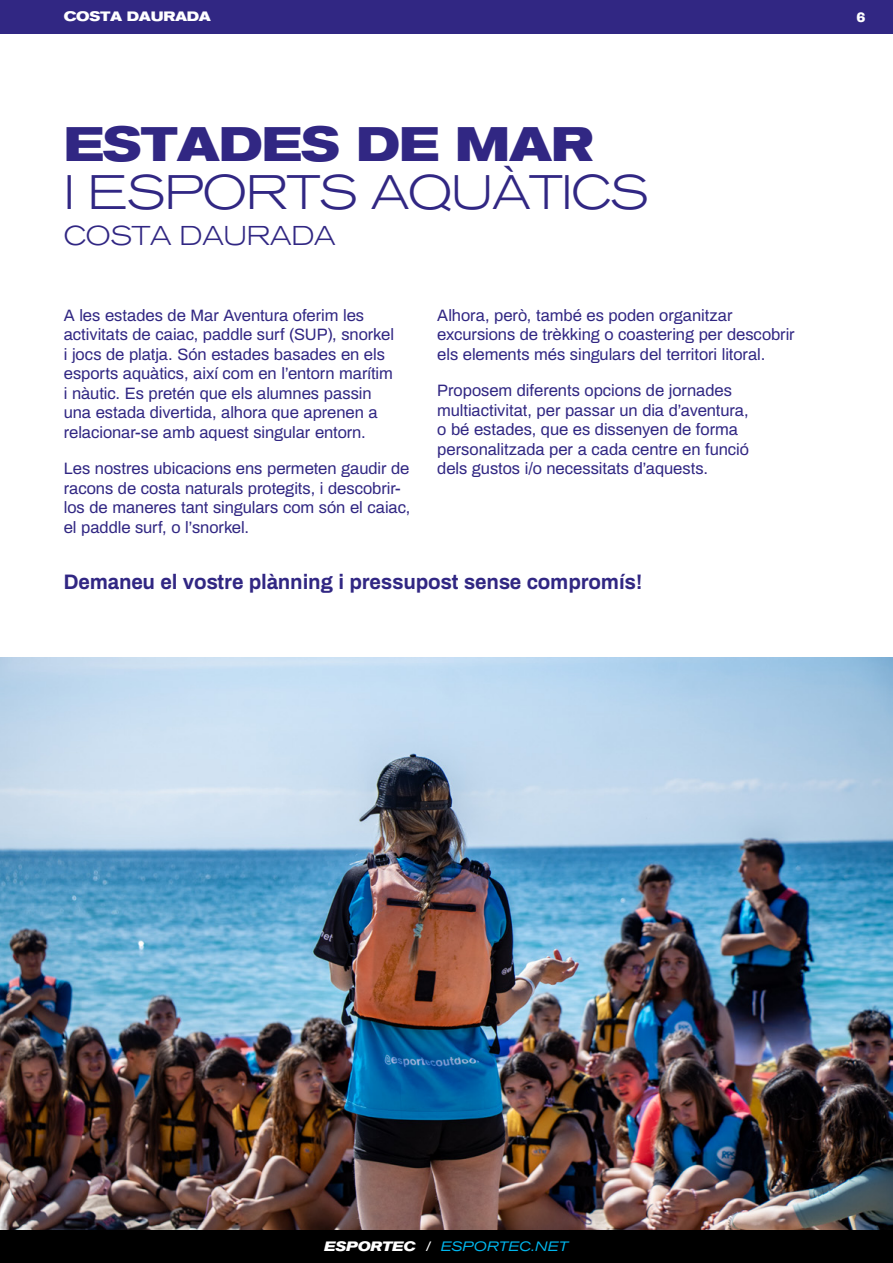
<style>
.page{position:relative;width:893px;height:1263px;background:#fff}
.page>*{position:absolute;margin:0;border:0;box-sizing:border-box;transform-origin:0 0}
.t1{font:300 expanded 48px "Akzidenz Grotesk BQ";letter-spacing:-.02em;color:#312783}
.t2{font:700 expanded 48px "Akzidenz Grotesk BQ";letter-spacing:-.02em;color:#312783}
.t3{font:300 expanded 27px "Akzidenz Grotesk BQ";letter-spacing:-.01em;color:#312783}
.t4{font:700 21px "Archivo";letter-spacing:-.01em;color:#312783}
.t5{font:16.5px/19.5px "Archivo";color:#312783}
.t6{font:italic expanded 13.5px "Akzidenz Grotesk BQ";letter-spacing:.015em;color:#00b6ed}
.t7{font:700 expanded 13.5px "Akzidenz Grotesk BQ";letter-spacing:-.02em;color:#fff}
.t8{font:900 13.5px "Archivo";color:#fff}
.s1{font-weight:700;color:#fff}
.s2{font-style:normal;color:#fff}
</style>
<div class="page">
<div style="left:0;top:1229px;width:893px;height:34px;background:#000"></div>
<div style="left:0;top:0;width:893px;height:34px;background:#312783"></div>
<img style="left:0;top:657px;width:893px;height:572px">
<p class="t7" style="left:64px;top:9px;width:149px">COSTA DAURADA</p>
<p class="t8" style="left:857px;top:9px;width:11px">6</p>
<h1 class="t2" style="left:64px;top:117px;width:531px">ESTADES DE MAR</h1>
<h1 class="t1" style="left:64px;top:165px;width:587px">I ESPORTS AQUÀTICS</h1>
<h2 class="t3" style="left:64px;top:221px;width:273px">COSTA DAURADA</h2>
<p class="t5" style="left:64px;top:304px;width:332px">A les estades de Mar Aventura oferim les activitats de caiac, paddle surf (SUP), snorkel i jocs de platja. Són estades basades en els esports aquàtics, així com en l’entorn marítim i nàutic. Es pretén que els alumnes passin una estada divertida, alhora que aprenen a relacionar-se amb aquest singular entorn.</p>
<p class="t5" style="left:64px;top:458px;width:348px">Les nostres ubicacions ens permeten gaudir de racons de costa naturals protegits, i descobrir&shy;los de maneres tant singulars com són el caiac, el paddle surf, o l’snorkel.</p>
<p class="t5" style="left:437px;top:304px;width:359px">Alhora, però, també es poden organitzar excursions de trèkking o coastering per descobrir els elements més singulars del territori litoral.</p>
<p class="t5" style="left:437px;top:380px;width:313px">Proposem diferents opcions de jornades multiactivitat, per passar un dia d’aventura, o bé estades, que es dissenyen de forma personalitzada per a cada centre en funció dels gustos i/o necessitats d’aquests.</p>
<p class="t4" style="left:64px;top:566px;width:580px">Demaneu el vostre plànning i pressupost sense compromís!</p>
<p class="t6" style="left:324px;top:1238px;width:246px"><span class="s1">ESPORTEC</span> <span class="s2">/</span> ESPORTEC.NET</p>
</div>
